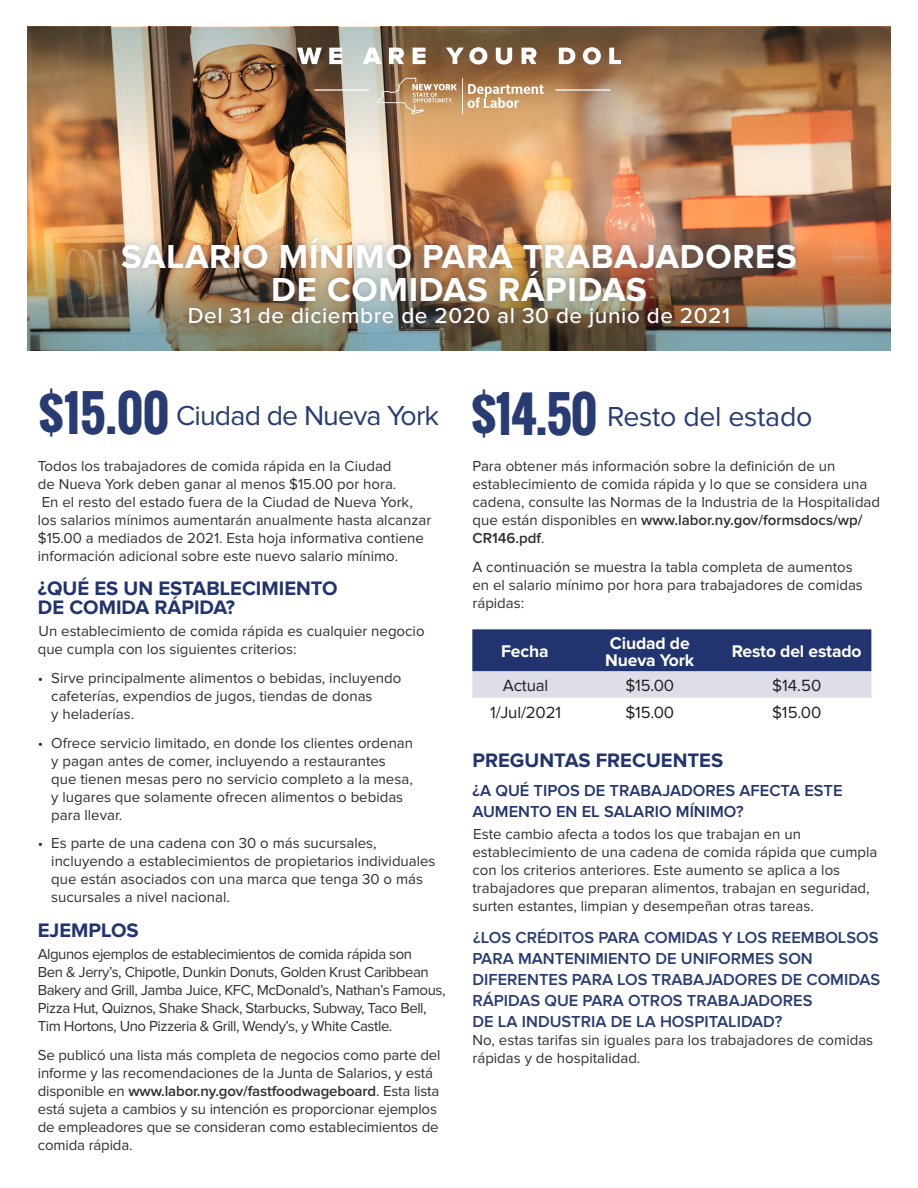
<style>
.page{position:relative;width:918px;height:1188px;background:#fff}
.page>*{position:absolute;margin:0;border:0;box-sizing:border-box;transform-origin:0 0}
.Title_Level_1{font:700 48.15px "Oswald";letter-spacing:-.015em;color:#283b73}
.Fact_Sheet_Headline{font:700 34.5px/33px "Proxima Nova";letter-spacing:.02em;color:#fff;text-align:center}
.Body_Copy{font:28.5px "Proxima Nova";letter-spacing:-.03em;color:#283b73}
.Body_Copy-2{font:28.5px "Proxima Nova";letter-spacing:-.01em;color:#283b73}
.Fact_Sheet_Headline-2{font:500 22.5px "Proxima Nova";letter-spacing:.025em;color:#fff}
.Section_Headline{font:700 20.25px/18.9px "Proxima Nova";color:#22346f}
.t1{font:700 17.55px/16.5px "Proxima Nova";letter-spacing:-.01em;color:#fff}
.t2{font:16.8px "Proxima Nova";letter-spacing:-.01em;color:#231f20}
.Body_Copy-3{font:600 16.5px/21px "Proxima Nova";color:#283b73}
.Sub_Head_Level_1{font:600 16.5px/21px "Proxima Nova";color:#22346f}
.Body_Copy-4{font:15px/18px "Proxima Nova";color:#312f30}
.Body_Copy-5{font:15px/18px "Proxima Nova";letter-spacing:-.03em;color:#312f30}
.s1{font-weight:600}
</style>
<div class="page">
<img style="left:27px;top:162px;width:864px;height:73px">
<img style="left:27px;top:27px;width:864px;height:135px">
<img style="left:27px;top:235px;width:864px;height:116px">
<div style="left:116px;top:232px;width:685px;height:102px;background:#22346f;opacity:.2"></div>
<svg style="left:468px;top:84px;width:76px;height:24px"></svg>
<hr style="left:462px;top:78px;width:1px;height:36px;background:#fff">
<svg style="left:377px;top:78px;width:80px;height:36px;background:#b99570"></svg>
<hr style="left:555px;top:89px;width:55px;height:2px;background:#fff">
<hr style="left:314px;top:89px;width:56px;height:2px;background:#fff">
<svg style="left:297px;top:48px;width:25px;height:16px"></svg>
<svg style="left:329px;top:48px;width:13px;height:16px"></svg>
<svg style="left:363px;top:48px;width:19px;height:16px"></svg>
<svg style="left:389px;top:48px;width:15px;height:16px"></svg>
<svg style="left:413px;top:48px;width:13px;height:16px"></svg>
<svg style="left:446px;top:47px;width:41px;height:17px"></svg>
<svg style="left:496px;top:48px;width:16px;height:16px"></svg>
<svg style="left:522px;top:48px;width:15px;height:16px"></svg>
<svg style="left:559px;top:48px;width:16px;height:16px"></svg>
<svg style="left:583px;top:47px;width:18px;height:17px"></svg>
<svg style="left:609px;top:48px;width:12px;height:16px"></svg>
<svg style="left:472px;top:629px;width:399px;height:69px;background:#6c779f"></svg>
<p class="Fact_Sheet_Headline" style="left:121px;top:241px;width:677px">SALARIO MÍNIMO PARA TRABAJADORES<br>DE COMIDAS RÁPIDAS</p>
<p class="Fact_Sheet_Headline-2" style="left:188px;top:302px;width:544px">Del 31 de diciembre de 2020 al 30 de junio de 2021</p>
<p class="Title_Level_1" style="left:38px;top:377px;width:133px">$15.00</p>
<p class="Body_Copy" style="left:176px;top:403px;width:265px">Ciudad de Nueva York</p>
<p class="Title_Level_1" style="left:470px;top:378px;width:129px">$14.50</p>
<p class="Body_Copy-2" style="left:607px;top:404px;width:207px">Resto del estado</p>
<p class="Body_Copy-4" style="left:38px;top:457px;width:395px">Todos los trabajadores de comida rápida en la Ciudad<br>de Nueva York deben ganar al menos $15.00 por hora.<br>En el resto del estado fuera de la Ciudad de Nueva York, los salarios mínimos aumentarán anualmente hasta alcanzar $15.00 a mediados de 2021. Esta hoja informativa contiene información adicional sobre este nuevo salario mínimo.</p>
<p class="Section_Headline" style="left:38px;top:580px;width:301px">¿QUÉ ES UN ESTABLECIMIENTO<br>DE COMIDA RÁPIDA?</p>
<p class="Body_Copy-4" style="left:38px;top:623px;width:388px">Un establecimiento de comida rápida es cualquier negocio que cumpla con los siguientes criterios:</p>
<p class="Body_Copy-4" style="left:51px;top:670px;width:352px;text-indent:-14px">• Sirve principalmente alimentos o bebidas, incluyendo cafeterías, expendios de jugos, tiendas de donas<br>y heladerías.</p>
<p class="Body_Copy-4" style="left:51px;top:734px;width:363px;text-indent:-14px">• Ofrece servicio limitado, en donde los clientes ordenan y pagan antes de comer, incluyendo a restaurantes que tienen mesas pero no servicio completo a la mesa, y lugares que solamente ofrecen alimentos o bebidas para llevar.</p>
<p class="Body_Copy-4" style="left:51px;top:835px;width:386px;text-indent:-14px">• Es parte de una cadena con 30 o más sucursales, incluyendo a establecimientos de propietarios individuales que están asociados con una marca que tenga 30 o más sucursales a nivel nacional.</p>
<p class="Section_Headline" style="left:38px;top:921px;width:102px">EJEMPLOS</p>
<p class="Body_Copy-5" style="left:38px;top:945px;width:409px">Algunos ejemplos de establecimientos de comida rápida son<br>Ben &amp; Jerry’s, Chipotle, Dunkin Donuts, Golden Krust Caribbean Bakery and Grill, Jamba Juice, KFC, McDonald’s, Nathan’s Famous, Pizza Hut, Quiznos, Shake Shack, Starbucks, Subway, Taco Bell, Tim Hortons, Uno Pizzeria &amp; Grill, Wendy’s, y White Castle.</p>
<p class="Body_Copy-4" style="left:38px;top:1046px;width:404px">Se publicó una lista más completa de negocios como parte del informe y las recomendaciones de la Junta de Salarios, y está disponible en <span class="s1">www.labor.ny.gov/fastfoodwageboard</span>. Esta lista está sujeta a cambios y su intención es proporcionar ejemplos de empleadores que se consideran como establecimientos de comida rápida.</p>
<p class="Body_Copy-4" style="left:472px;top:457px;width:409px">Para obtener más información sobre la definición de un establecimiento de comida rápida y lo que se considera una cadena, consulte las Normas de la Industria de la Hospitalidad que están disponibles en <span class="s1">www.labor.ny.gov/formsdocs/wp/ CR146.pdf</span>.</p>
<p class="Body_Copy-4" style="left:472px;top:558px;width:392px">A continuación se muestra la tabla completa de aumentos en el salario mínimo por hora para trabajadores de comidas rápidas:</p>
<p class="t1" style="left:501px;top:644px;width:49px">Fecha</p>
<p class="t1" style="left:605px;top:636px;width:91px">Ciudad de<br>Nueva York</p>
<p class="t1" style="left:732px;top:644px;width:131px">Resto del estado</p>
<p class="t2" style="left:503px;top:678px;width:47px">Actual</p>
<p class="t2" style="left:625px;top:678px;width:50px">$15.00</p>
<p class="t2" style="left:772px;top:678px;width:51px">$14.50</p>
<p class="t2" style="left:490px;top:704px;width:72px">1/Jul/2021</p>
<p class="t2" style="left:625px;top:704px;width:50px">$15.00</p>
<p class="t2" style="left:772px;top:704px;width:51px">$15.00</p>
<p class="Section_Headline" style="left:472px;top:752px;width:252px">PREGUNTAS FRECUENTES</p>
<p class="Sub_Head_Level_1" style="left:472px;top:780px;width:372px">¿A QUÉ TIPOS DE TRABAJADORES AFECTA ESTE<br>AUMENTO EN EL SALARIO MÍNIMO?</p>
<p class="Body_Copy-4" style="left:472px;top:826px;width:406px">Este cambio afecta a todos los que trabajan en un establecimiento de una cadena de comida rápida que cumpla con los criterios anteriores. Este aumento se aplica a los trabajadores que preparan alimentos, trabajan en seguridad, surten estantes, limpian y desempeñan otras tareas.</p>
<p class="Body_Copy-3" style="left:472px;top:927px;width:409px">¿LOS CRÉDITOS PARA COMIDAS Y LOS REEMBOLSOS PARA MANTENIMIENTO DE UNIFORMES SON DIFERENTES PARA LOS TRABAJADORES DE COMIDAS RÁPIDAS QUE PARA OTROS TRABAJADORES<br>DE LA INDUSTRIA DE LA HOSPITALIDAD?</p>
<p class="Body_Copy-4" style="left:472px;top:1031px;width:402px">No, estas tarifas sin iguales para los trabajadores de comidas rápidas y de hospitalidad.</p>
</div>
